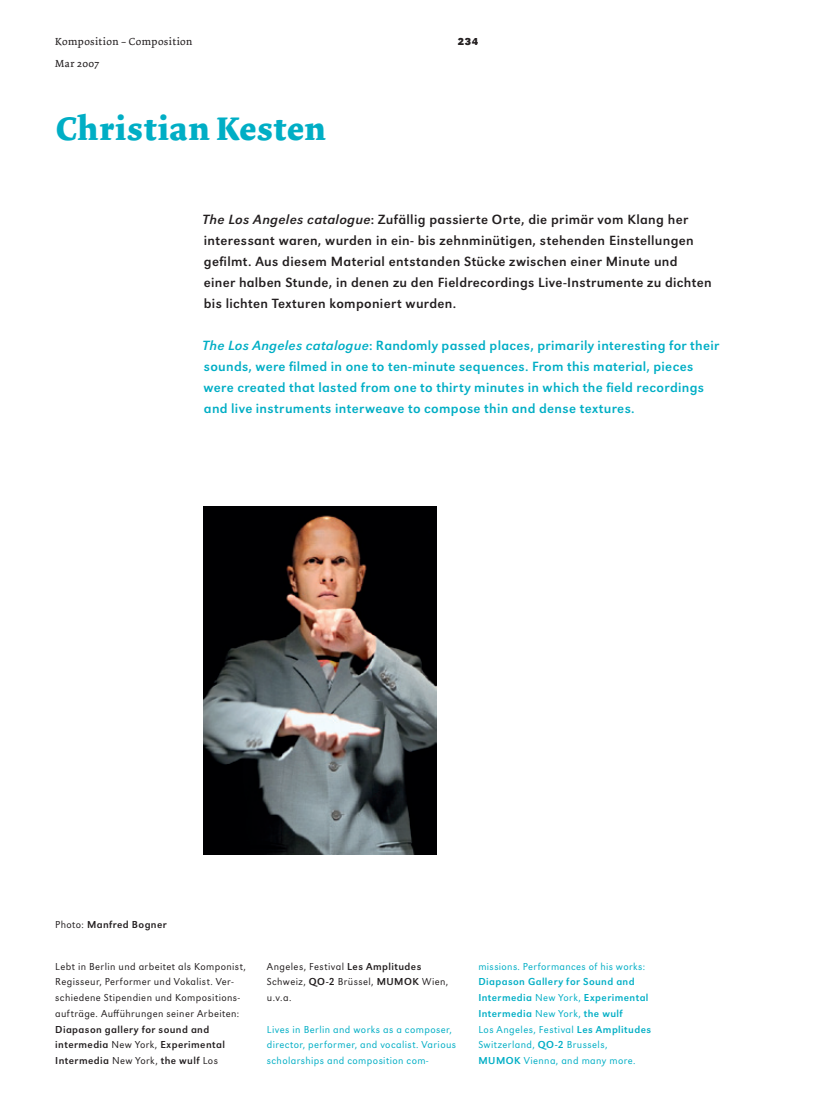
<style>
.page{position:relative;width:830px;height:1106px;background:#fff}
.page>*{position:absolute;margin:0;border:0;box-sizing:border-box;transform-origin:0 0}
.t1{font:700 34.2px "Dolly";letter-spacing:.02em;color:#00aec5}
.t2{font:13.8px/21px "URW Grotesk";letter-spacing:.02em;color:#231f20}
.t3{font:13.8px/21px "URW Grotesk";letter-spacing:.025em;color:#00aec5}
.t4{font:10.8px "Dolly";letter-spacing:.035em;color:#231f20}
.t5{font:300 10.5px/15.8px "URW Grotesk";letter-spacing:.035em;color:#231f20}
.t6{font:10.5px/15.8px "URW Grotesk";letter-spacing:.04em;color:#00aec5}
.t7{font:300 10.5px/15.8px "URW Grotesk";letter-spacing:.035em;color:#00aec5}
.t8{font:10.5px/15.8px "URW Grotesk";letter-spacing:.04em;color:#231f20}
.t9{font:700 10.5px "URW Grotesk";color:#231f20}
.s1{font-style:italic}
.s2{font-weight:300}
.s3{font-weight:400}
</style>
<div class="page">
<img style="left:203px;top:506px;width:233px;height:348px">
<hr style="left:829px;top:0;width:1px;height:1106px;background:#231f20">
<p class="t4" style="left:55px;top:35px;width:138px">Komposition − Composition</p>
<p class="t4" style="left:55px;top:57px;width:45px">Mar 2007</p>
<h1 class="t1" style="left:56px;top:107px;width:271px">Christian Kesten</h1>
<p class="t9" style="left:457px;top:35px;width:22px">234</p>
<p class="t2" style="left:202px;top:209px;width:510px"><span class="s1">The Los Angeles catalogue</span>: Zufällig passierte Orte, die primär vom Klang her interessant waren, wurden in ein- bis zehnminütigen, stehenden Einstellungen gefilmt. Aus diesem Material entstanden Stücke zwischen einer Minute und<br>einer halben Stunde, in denen zu den Fieldrecordings Live-Instrumente zu dichten bis lichten Texturen komponiert wurden.</p>
<p class="t3" style="left:202px;top:335px;width:518px"><span class="s1">The Los Angeles catalogue</span>: Randomly passed places, primarily interesting for their sounds, were filmed in one to ten-minute sequences. From this material, pieces were created that lasted from one to thirty minutes in which the field recordings and live instruments interweave to compose thin and dense textures.</p>
<p class="t8" style="left:55px;top:916px;width:113px"><span class="s2">Photo:</span> Manfred Bogner</p>
<p class="t5" style="left:55px;top:958px;width:192px">Lebt in Berlin und arbeitet als Komponist, Regisseur, Performer und Vokalist. Ver&shy;schiedene Stipendien und Kompositions&shy;aufträge. Aufführungen seiner Arbeiten:</p>
<p class="t8" style="left:55px;top:1021px;width:171px">Diapason gallery for sound and intermedia <span class="s2">New York,</span> Experimental<br>Intermedia <span class="s2">New York,</span> the wulf <span class="s2">Los</span></p>
<p class="t5" style="left:267px;top:958px;width:183px">Angeles, Festival <span class="s3">Les Amplitudes<br></span>Schweiz, <span class="s3">QO-2</span> Brüssel, <span class="s3">MUMOK</span> Wien, u.v.a.</p>
<p class="t7" style="left:267px;top:1021px;width:191px">Lives in Berlin and works as a composer, director, performer, and vocalist. Various scholarships and composition com-</p>
<p class="t7" style="left:478px;top:958px;width:168px">missions. Performances of his works:</p>
<p class="t6" style="left:478px;top:974px;width:174px">Diapason Gallery for Sound and<br>Intermedia <span class="s2">New York,</span> Experimental<br>Intermedia <span class="s2">New York,</span> the wulf<br><span class="s2">Los Angeles, Festival</span> Les Amplitudes<br><span class="s2">Switzerland,</span> QO-2 <span class="s2">Brussels,<br></span>MUMOK <span class="s2">Vienna, and many more.</span></p>
</div>
